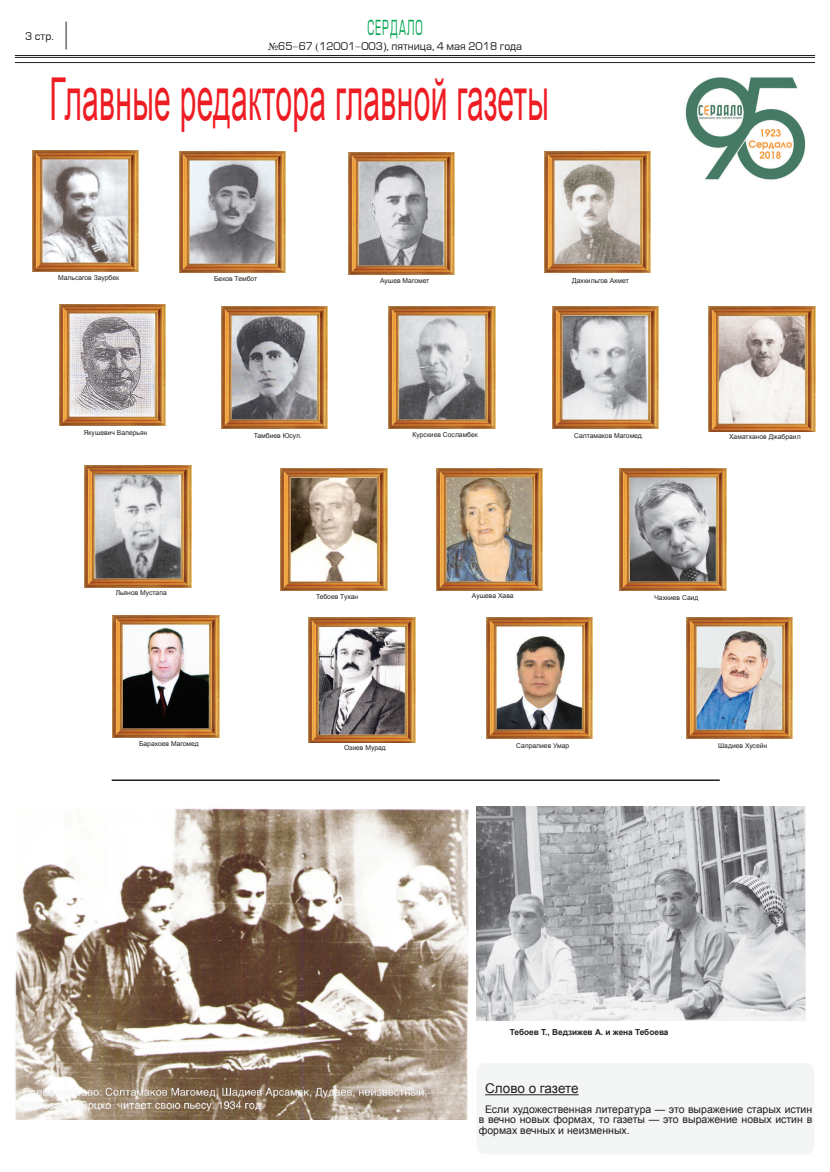
<style>
.page{position:relative;width:830px;height:1172px;background:#fff}
.page>*{position:absolute;margin:0;border:0;box-sizing:border-box;transform-origin:0 0}
.t1{font:59.18px "Arial";letter-spacing:.01em;color:#ee1d23;scale:.51 1}
.t2{font:20.25px "Europe";letter-spacing:.1em;color:#00a54f;scale:.5 1}
.t3{font:13.5px "Arial";letter-spacing:-.01em;color:#231f20}
.t4{font:10.5px/10.5px "Arial";color:#231f20;text-align:justify}
.t5{font:10.5px "Europe";color:#231f20}
.t6{font:700 8.25px "Arial";color:#231f20}
.t7{font:6.75px "Arial";color:#231f20}
.s1{font-family:"Times New Roman"}
.s2{font-family:"Arial"}
</style>
<div class="page">
<hr style="left:15px;top:55px;width:799px;height:1px;background:#231f20">
<hr style="left:15px;top:57px;width:799px;height:1px;background:#231f20">
<hr style="left:15px;top:62px;width:799px;height:1px;background:#231f20">
<svg style="left:66px;top:22px;width:1px;height:27px"></svg>
<img style="left:15px;top:808px;width:453px;height:311px">
<img style="left:476px;top:806px;width:328px;height:214px">
<img style="left:685px;top:77px;width:121px;height:103px">
<img style="left:436px;top:469px;width:106px;height:121px">
<img style="left:348px;top:153px;width:106px;height:121px">
<img style="left:179px;top:151px;width:107px;height:122px">
<img style="left:112px;top:615px;width:107px;height:122px">
<img style="left:544px;top:151px;width:106px;height:122px">
<img style="left:85px;top:466px;width:106px;height:121px">
<img style="left:552px;top:307px;width:106px;height:121px">
<img style="left:486px;top:617px;width:106px;height:121px">
<img style="left:221px;top:307px;width:107px;height:121px">
<img style="left:280px;top:469px;width:107px;height:121px">
<img style="left:619px;top:469px;width:107px;height:121px">
<img style="left:686px;top:617px;width:106px;height:121px">
<img style="left:32px;top:150px;width:107px;height:122px">
<img style="left:59px;top:304px;width:107px;height:121px">
<img style="left:308px;top:617px;width:107px;height:125px">
<img style="left:708px;top:306px;width:106px;height:125px">
<div style="left:476px;top:1063px;width:338px;height:91px;background:#f4f5f5;border-radius:9px"></div>
<hr style="left:485px;top:1094px;width:93px;height:1px;background:#231f20">
<hr style="left:112px;top:779px;width:607px;height:2px;background:#231f20">
<img style="left:388px;top:307px;width:107px;height:121px">
<h3 class="t5" style="left:25px;top:30px;width:30px">3 стр.</h3>
<h2 class="t2" style="left:367px;top:17px;width:112px">СЕРДАЛО</h2>
<h3 class="t5" style="left:268px;top:41px;width:255px"><span class="s1">№</span>65-67 <span class="s1">(</span>12001-003<span class="s2">)</span>, пятница, 4 мая 2018 года</h3>
<h1 class="t1" style="left:50px;top:61px;width:980px">Главные редактора главной газеты</h1>
<p class="t7" style="left:58px;top:273px;width:62px">Мальсагов Заурбек</p>
<p class="t7" style="left:214px;top:274px;width:45px">Беков Тембот</p>
<p class="t7" style="left:380px;top:276px;width:51px">Аушев Магомет</p>
<p class="t7" style="left:572px;top:276px;width:58px">Дахкильгов Ахмет</p>
<p class="t7" style="left:84px;top:428px;width:65px">Якушевич Валерьян</p>
<p class="t7" style="left:253px;top:431px;width:50px">Тамбиев Юсуп.</p>
<p class="t7" style="left:412px;top:429px;width:67px">Курскиев Сосламбек</p>
<p class="t7" style="left:573px;top:431px;width:71px">Салтамаков Магомед.</p>
<p class="t7" style="left:728px;top:432px;width:73px">Хаматханов Джабраил</p>
<p class="t7" style="left:116px;top:588px;width:53px">Льянов Мустапа</p>
<p class="t7" style="left:139px;top:738px;width:61px">Барахоев Магомед</p>
<p class="t7" style="left:471px;top:591px;width:43px">Аушева Хава</p>
<p class="t7" style="left:316px;top:592px;width:44px">Тебоев Тухан</p>
<p class="t7" style="left:654px;top:593px;width:45px">Чахкиев Саид</p>
<p class="t7" style="left:344px;top:743px;width:43px">Озиев Мурад</p>
<p class="t7" style="left:516px;top:741px;width:54px">Сапралиев Умар</p>
<p class="t7" style="left:717px;top:741px;width:51px">Шадиев Хусейн</p>
<p class="t6" style="left:509px;top:1027px;width:160px">Тебоев Т., Ведзижев А. и жена Тебоева</p>
<h3 class="t3" style="left:485px;top:1079px;width:95px">Слово о газете</h3>
<h3 class="t4" style="left:478px;top:1103px;width:335px;text-indent:6px">Если художественная литература — это выражение старых истин в вечно новых формах, то газеты — это выражение новых истин в формах вечных и неизменных.</h3>
</div>
